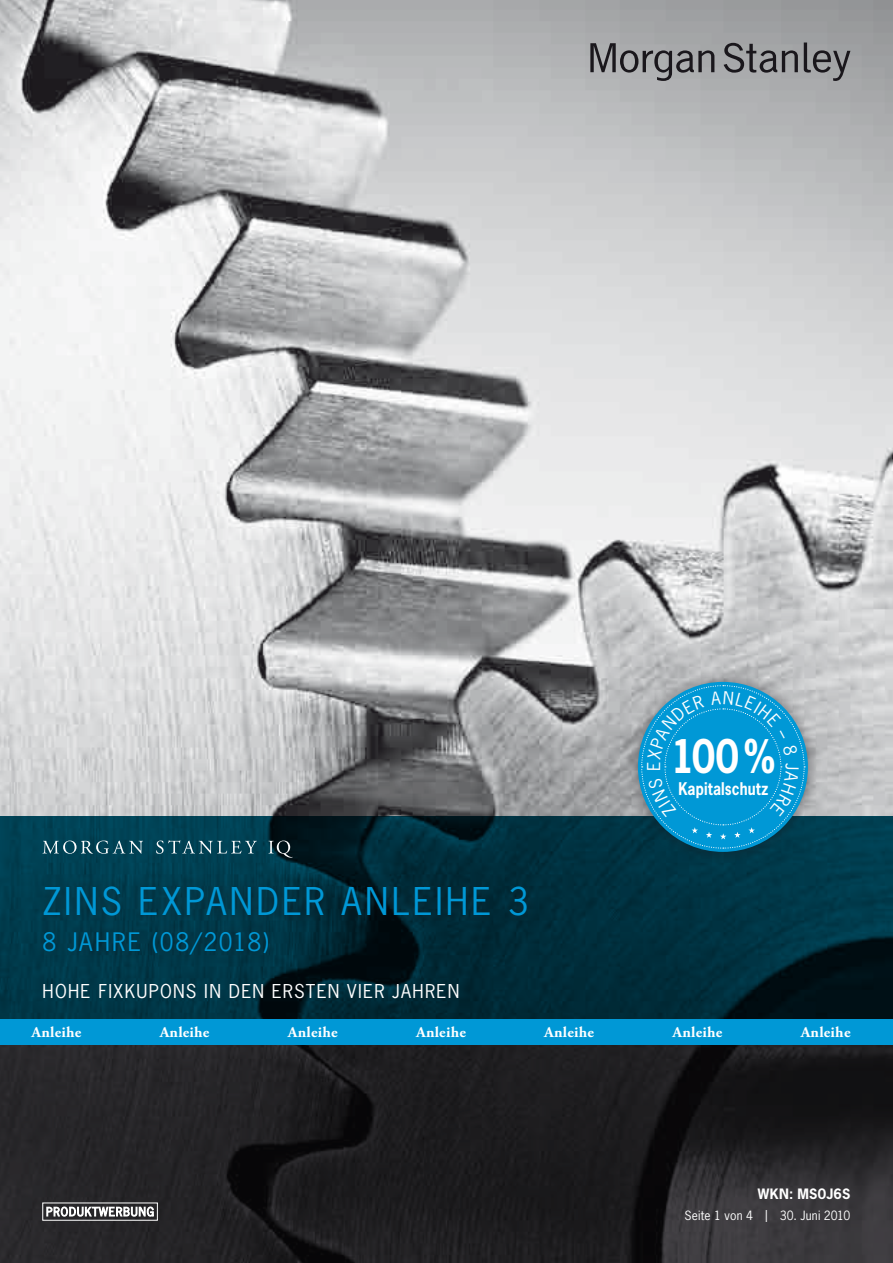
<style>
.page{position:relative;width:893px;height:1263px;background:#fff}
.page>*{position:absolute;margin:0;border:0;box-sizing:border-box;transform-origin:0 0}
.t1{font:700 43.65px "News Gothic Std";color:#fff;scale:.85 1}
.t2{font:36px "News Gothic Std";letter-spacing:.085em;color:#0098d6}
.t3{font:24px "News Gothic Std";letter-spacing:.08em;color:#0098d6}
.t4{font:18px "News Gothic Std";letter-spacing:.07em;color:#fff}
.t5{font:700 16.5px "News Gothic Std";letter-spacing:.015em;color:#fff;scale:.85 1}
.t6{font:700 15px "Adobe Garamond Pro";letter-spacing:.015em;color:#fff;scale:1.04 1}
.t7{font:700 13.5px "News Gothic Std";letter-spacing:.02em;color:#fff}
.t8{font:12px "News Gothic Std";letter-spacing:.01em;color:#fff}
</style>
<div class="page">
<img style="left:0;top:0;width:893px;height:816px">
<svg style="left:0;top:1045px;width:893px;height:218px;background:#212023"></svg>
<svg style="left:0;top:816px;width:893px;height:203px;background:#002e3c"></svg>
<div style="left:28px;top:870px;width:510px;height:94px;background:#1a171c;opacity:.4"></div>
<div style="left:0;top:1019px;width:893px;height:26px;background:#0098d6"></div>
<div style="left:43px;top:1203px;width:115px;height:17px;border:1px solid #fff"></div>
<svg style="left:46px;top:1198px;width:109px;height:27px;background:#646365"></svg>
<svg style="left:42px;top:840px;width:251px;height:18px;background:#225867"></svg>
<svg style="left:804px;top:43px;width:46px;height:38px;background:#7f8082"></svg>
<svg style="left:724px;top:43px;width:74px;height:30px;background:#797a7c"></svg>
<svg style="left:590px;top:43px;width:124px;height:38px;background:#868789"></svg>
<div style="left:623px;top:667px;width:198px;height:198px;background:#1a171c;opacity:.5"></div>
<svg style="left:641px;top:685px;width:164px;height:164px;background:#1494c8"></svg>
<h2 class="t2" style="left:43px;top:878px;width:488px">ZINS EXPANDER ANLEIHE 3</h2>
<h3 class="t3" style="left:43px;top:926px;width:228px">8 JAHRE (08/2018)</h3>
<p class="t4" style="left:43px;top:980px;width:418px">HOHE FIXKUPONS IN DEN ERSTEN VIER JAHREN</p>
<h1 class="t1" style="left:671px;top:727px;width:124px">100%</h1>
<p class="t5" style="left:678px;top:778px;width:107px">Kapitalschutz</p>
<p class="t6" style="left:31px;top:1023px;width:49px">Anleihe</p>
<p class="t6" style="left:160px;top:1023px;width:49px">Anleihe</p>
<p class="t6" style="left:288px;top:1023px;width:49px">Anleihe</p>
<p class="t6" style="left:416px;top:1023px;width:49px">Anleihe</p>
<p class="t6" style="left:544px;top:1023px;width:49px">Anleihe</p>
<p class="t6" style="left:672px;top:1023px;width:49px">Anleihe</p>
<p class="t6" style="left:801px;top:1023px;width:49px">Anleihe</p>
<p class="t7" style="left:758px;top:1185px;width:94px">Wkn: MS0J6S</p>
<p class="t8" style="left:684px;top:1208px;width:168px">SEITE 1 VON 4 | 30. JUNI 2010</p>
</div>
